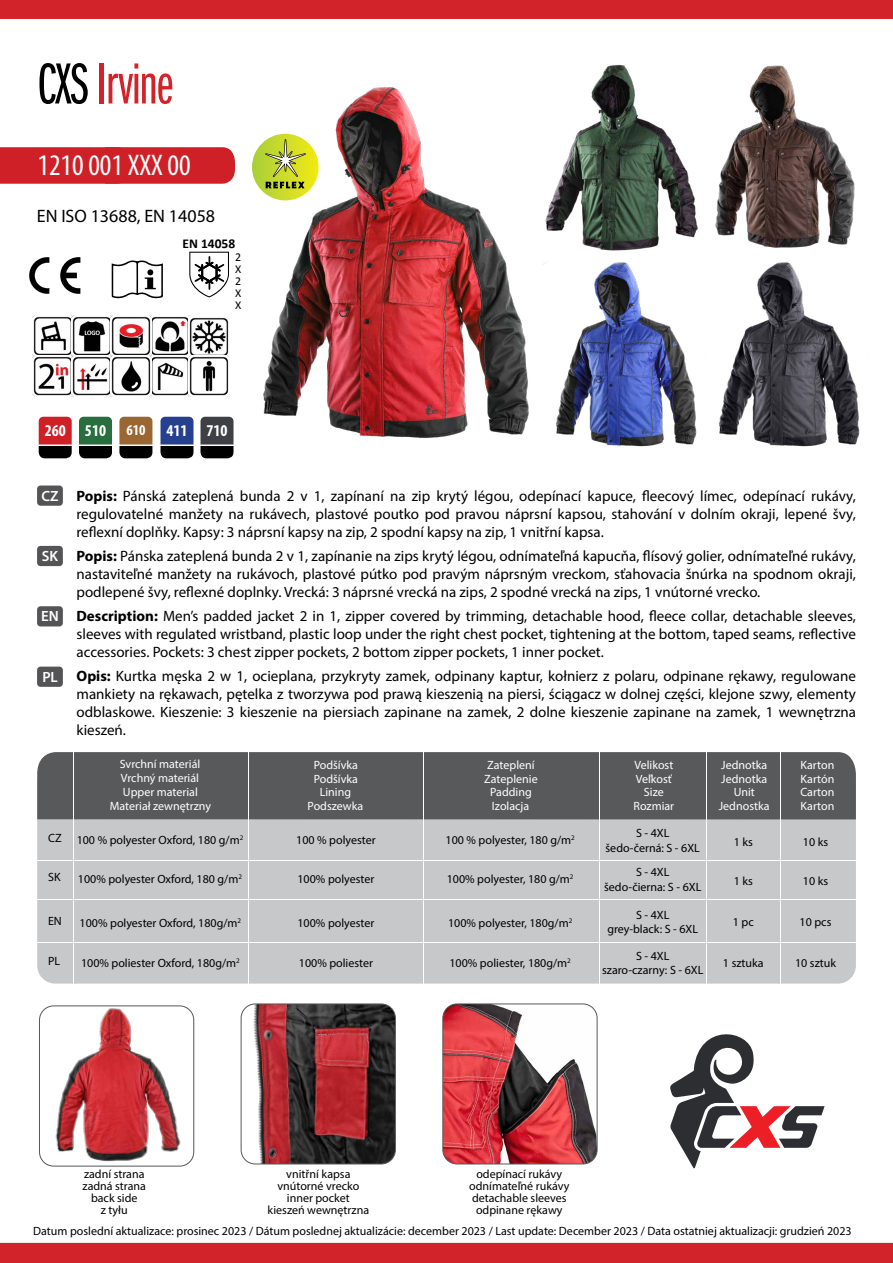
<style>
.page{position:relative;width:893px;height:1263px;background:#fff}
.page>*{position:absolute;margin:0;border:0;box-sizing:border-box;transform-origin:0 0}
.t1{font:60px "ITC Franklin Gothic Std Bk X Cp";letter-spacing:-.01em;color:#d2232a}
.t2{font:condensed 30px "Myriad Pro";color:#fff}
.t3{font:18px "Myriad Pro";color:#000}
.t4{font:700 condensed 16.5px "Myriad Pro";color:#fff}
.t5{font:15px/18px "Myriad Pro";color:#000;text-align:justify}
.t6{font:600 14.85px "Myriad Pro";color:#fff}
.t7{font:700 13.5px "Calibri";color:#000}
.t8{font:12px/12px "Myriad Pro";color:#000;text-align:center}
.t9{font:12px "Myriad Pro";color:#fff}
.t10{font:12px/12px "Calibri";color:#000;text-align:justify}
.s1{color:#000}
.s2{font-size:15px}
.s3{font-weight:700}
</style>
<div class="page">
<div style="left:0;top:147px;width:221px;height:37px;background:#cf2027"></div>
<img style="left:221px;top:87px;width:308px;height:352px">
<svg style="left:112px;top:260px;width:51px;height:39px"></svg>
<svg style="left:29px;top:257px;width:20px;height:37px"></svg>
<svg style="left:60px;top:257px;width:20px;height:37px"></svg>
<svg style="left:189px;top:252px;width:40px;height:45px"></svg>
<div style="left:38px;top:416px;width:34px;height:43px;background:#cf2027;border-radius:5px"></div>
<div style="left:37px;top:415px;width:36px;height:45px;border:2px solid #fff;border-radius:5px"></div>
<div style="left:119px;top:416px;width:34px;height:43px;background:#9a6632;border-radius:5px"></div>
<div style="left:118px;top:415px;width:36px;height:45px;border:2px solid #fff;border-radius:5px"></div>
<div style="left:160px;top:416px;width:34px;height:43px;background:#25408f;border-radius:5px"></div>
<div style="left:159px;top:415px;width:36px;height:45px;border:2px solid #fff;border-radius:5px"></div>
<div style="left:78px;top:416px;width:35px;height:43px;background:#286e3e;border-radius:5px"></div>
<div style="left:78px;top:415px;width:36px;height:45px;border:2px solid #fff;border-radius:5px"></div>
<div style="left:200px;top:416px;width:34px;height:43px;background:#3e4045;border-radius:5px"></div>
<div style="left:199px;top:415px;width:36px;height:45px;border:2px solid #fff;border-radius:5px"></div>
<svg style="left:37px;top:444px;width:198px;height:16px"></svg>
<img style="left:543px;top:64px;width:152px;height:201px">
<img style="left:695px;top:65px;width:160px;height:164px">
<img style="left:545px;top:229px;width:153px;height:218px">
<img style="left:717px;top:229px;width:143px;height:218px">
<div style="left:37px;top:546px;width:26px;height:20px;background:#545456;border-radius:3px"></div>
<div style="left:37px;top:485px;width:26px;height:21px;background:#545456;border-radius:3px"></div>
<div style="left:37px;top:606px;width:26px;height:20px;background:#545456;border-radius:3px"></div>
<div style="left:37px;top:667px;width:26px;height:20px;background:#545456;border-radius:3px"></div>
<div style="left:0;top:0;width:893px;height:19px;background:#d2232a"></div>
<div style="left:0;top:1243px;width:893px;height:20px;background:#d2232a"></div>
<svg style="left:670px;top:1034px;width:155px;height:134px"></svg>
<img style="left:443px;top:1005px;width:153px;height:159px">
<div style="left:442px;top:1003px;width:156px;height:161px;border:1px solid #58595b;border-radius:14px"></div>
<img style="left:241px;top:1005px;width:154px;height:159px">
<div style="left:241px;top:1003px;width:155px;height:161px;border:1px solid #58595b;border-radius:14px"></div>
<img style="left:41px;top:1007px;width:149px;height:159px">
<div style="left:39px;top:1005px;width:155px;height:161px;border:1px solid #58595b;border-radius:14px"></div>
<div style="left:37px;top:764px;width:819px;height:219px;background:#c7c8ca;border-radius:18px"></div>
<div style="left:37px;top:752px;width:819px;height:67px;background:#58595b"></div>
<hr style="left:73px;top:752px;width:1px;height:231px;background:#fff">
<hr style="left:37px;top:942px;width:819px;height:1px;background:#fff">
<hr style="left:37px;top:860px;width:819px;height:1px;background:#fff">
<img style="left:152px;top:316px;width:37px;height:80px">
<img style="left:33px;top:316px;width:39px;height:80px">
<img style="left:72px;top:316px;width:39px;height:80px">
<img style="left:111px;top:316px;width:41px;height:80px">
<img style="left:189px;top:317px;width:41px;height:39px">
<img style="left:189px;top:356px;width:41px;height:40px">
<hr style="left:780px;top:752px;width:1px;height:231px;background:#fff">
<hr style="left:707px;top:752px;width:1px;height:231px;background:#fff">
<hr style="left:423px;top:752px;width:1px;height:231px;background:#fff">
<hr style="left:248px;top:752px;width:1px;height:231px;background:#fff">
<hr style="left:599px;top:752px;width:1px;height:231px;background:#fff">
<svg style="left:252px;top:134px;width:66px;height:66px"></svg>
<hr style="left:37px;top:899px;width:819px;height:1px;background:#fff">
<h1 class="t1" style="left:37px;top:53px;width:137px"><span class="s1">CXS</span> Irvine</h1>
<h2 class="t2" style="left:38px;top:147px;width:155px">1210 001 XXX 00</h2>
<p class="t3" style="left:37px;top:205px;width:180px">EN ISO 13688, EN 14058</p>
<p class="t7" style="left:183px;top:234px;width:54px">EN 14058</p>
<p class="t10" style="left:235px;top:251px;width:8px">2<br>X 2<br>X X</p>
<p class="t4" style="left:45px;top:420px;width:102px">260 510 <span class="s2">610</span></p>
<p class="t4" style="left:166px;top:420px;width:63px">411 710</p>
<p class="t6" style="left:42px;top:486px;width:19px">CZ</p>
<p class="t5" style="left:77px;top:486px;width:781px"><span class="s3">Popis:</span> Pánská zateplená bunda 2 v 1, zapínaní na zip krytý légou, odepínací kapuce, fleecový límec, odepínací rukávy, regulovatelné manžety na rukávech, plastové poutko pod pravou náprsní kapsou, stahování v dolním okraji, lepené švy, reflexní doplňky. Kapsy: 3 náprsní kapsy na zip, 2 spodní kapsy na zip, 1 vnitřní kapsa.</p>
<p class="t6" style="left:42px;top:546px;width:18px">SK</p>
<p class="t5" style="left:77px;top:547px;width:781px"><span class="s3">Popis:</span> Pánska zateplená bunda 2 v 1, zapínanie na zips krytý légou, odnímateľná kapucňa, flísový golier, odnímateľné rukávy, nastaviteľné manžety na rukávoch, plastové pútko pod pravým náprsným vreckom, sťahovacia šnúrka na spodnom okraji, podlepené švy, reflexné doplnky. Vrecká: 3 náprsné vrecká na zips, 2 spodné vrecká na zips, 1 vnútorné vrecko.</p>
<p class="t6" style="left:41px;top:607px;width:19px">EN</p>
<p class="t6" style="left:42px;top:667px;width:17px">PL</p>
<p class="t5" style="left:77px;top:607px;width:781px"><span class="s3">Description:</span> Men’s padded jacket 2 in 1, zipper covered by trimming, detachable hood, fleece collar, detachable sleeves, sleeves with regulated wristband, plastic loop under the right chest pocket, tightening at the bottom, taped seams, reflective accessories. Pockets: 3 chest zipper pockets, 2 bottom zipper pockets, 1 inner pocket.</p>
<p class="t5" style="left:77px;top:667px;width:781px"><span class="s3">Opis:</span> Kurtka męska 2 w 1, ocieplana, przykryty zamek, odpinany kaptur, kołnierz z polaru, odpinane rękawy, regulowane mankiety na rękawach, pętelka z tworzywa pod prawą kieszenią na piersi, ściągacz w dolnej części, klejone szwy, elementy odblaskowe. Kieszenie: 3 kieszenie na piersiach zapinane na zamek, 2 dolne kieszenie zapinane na zamek, 1 wewnętrzna kieszeń.</p>
<p class="t9" style="left:120px;top:756px;width:82px">Svrchní materiál</p>
<p class="t9" style="left:314px;top:757px;width:46px">Podšívka</p>
<p class="t9" style="left:487px;top:757px;width:49px">Zateplení</p>
<p class="t9" style="left:634px;top:757px;width:40px">Velikost</p>
<p class="t9" style="left:721px;top:757px;width:48px">Jednotka</p>
<p class="t9" style="left:800px;top:757px;width:35px">Karton</p>
<p class="t9" style="left:121px;top:770px;width:80px">Vrchný materiál</p>
<p class="t9" style="left:636px;top:771px;width:38px">Veľkosť</p>
<p class="t9" style="left:633px;top:798px;width:42px">Rozmiar</p>
<p class="t9" style="left:314px;top:771px;width:46px">Podšívka</p>
<p class="t9" style="left:308px;top:798px;width:57px">Podszewka</p>
<p class="t9" style="left:484px;top:771px;width:55px">Zateplenie</p>
<p class="t9" style="left:492px;top:798px;width:39px">Izolacja</p>
<p class="t9" style="left:721px;top:771px;width:48px">Jednotka</p>
<p class="t9" style="left:719px;top:798px;width:52px">Jednostka</p>
<p class="t9" style="left:800px;top:771px;width:35px">Kartón</p>
<p class="t9" style="left:800px;top:798px;width:35px">Karton</p>
<p class="t9" style="left:123px;top:785px;width:76px">Upper material</p>
<p class="t9" style="left:490px;top:785px;width:43px">Padding</p>
<p class="t9" style="left:644px;top:785px;width:21px">Size</p>
<p class="t9" style="left:800px;top:785px;width:36px">Carton</p>
<p class="t9" style="left:320px;top:785px;width:33px">Lining</p>
<p class="t9" style="left:734px;top:785px;width:23px">Unit</p>
<p class="t9" style="left:110px;top:798px;width:103px">Materiał zewnętrzny</p>
<p class="t8" style="left:48px;top:832px;width:15px">CZ</p>
<p class="t8" style="left:77px;top:834px;width:168px">100 % polyester Oxford, 180 g/m<sup>2</sup></p>
<p class="t8" style="left:296px;top:834px;width:81px">100 % polyester</p>
<p class="t8" style="left:445px;top:834px;width:131px">100 % polyester, 180 g/m<sup>2</sup></p>
<p class="t8" style="left:606px;top:826px;width:96px;line-height:14.4px">S - 4XL šedo-černá: S - 6XL</p>
<p class="t8" style="left:734px;top:836px;width:21px">1 ks</p>
<p class="t8" style="left:803px;top:836px;width:27px">10 ks</p>
<p class="t8" style="left:48px;top:871px;width:14px">SK</p>
<p class="t8" style="left:78px;top:873px;width:166px">100% polyester Oxford, 180 g/m<sup>2</sup></p>
<p class="t8" style="left:447px;top:873px;width:128px">100% polyester, 180 g/m<sup>2</sup></p>
<p class="t8" style="left:297px;top:873px;width:78px">100% polyester</p>
<p class="t8" style="left:604px;top:865px;width:99px;line-height:14.4px">S - 4XL šedo-čierna: S - 6XL</p>
<p class="t8" style="left:734px;top:875px;width:21px">1 ks</p>
<p class="t8" style="left:803px;top:875px;width:27px">10 ks</p>
<p class="t8" style="left:48px;top:914px;width:15px">EN</p>
<p class="t8" style="left:48px;top:955px;width:14px">PL</p>
<p class="t8" style="left:80px;top:916px;width:163px">100% polyester Oxford, 180g/m<sup>2</sup></p>
<p class="t8" style="left:81px;top:957px;width:160px">100% poliester Oxford, 180g/m<sup>2</sup></p>
<p class="t8" style="left:297px;top:916px;width:78px">100% polyester</p>
<p class="t8" style="left:448px;top:916px;width:126px">100% polyester, 180g/m<sup>2</sup></p>
<p class="t8" style="left:299px;top:957px;width:76px">100% poliester</p>
<p class="t8" style="left:449px;top:957px;width:123px">100% poliester, 180g/m<sup>2</sup></p>
<p class="t8" style="left:607px;top:908px;width:92px;line-height:14.4px">S - 4XL grey-black: S - 6XL</p>
<p class="t8" style="left:602px;top:948px;width:103px;line-height:14.4px">S - 4XL szaro-czarny: S - 6XL</p>
<p class="t8" style="left:733px;top:916px;width:22px">1 pc</p>
<p class="t8" style="left:723px;top:957px;width:42px">1 sztuka</p>
<p class="t8" style="left:800px;top:916px;width:33px">10 pcs</p>
<p class="t8" style="left:795px;top:957px;width:42px">10 sztuk</p>
<p class="t8" style="left:83px;top:1168px;width:65px">zadní strana zadná strana back side<br>z tyłu</p>
<p class="t8" style="left:268px;top:1168px;width:103px">vnitřní kapsa vnútorné vrecko inner pocket kieszeń wewnętrzna</p>
<p class="t8" style="left:469px;top:1168px;width:102px">odepínací rukávy odnímateľné rukávy detachable sleeves odpinane rękawy</p>
<p class="t8" style="left:33px;top:1225px;width:820px">Datum poslední aktualizace: prosinec 2023 / Dátum poslednej aktualizácie: december 2023 / Last update: December 2023 / Data ostatniej aktualizacji: grudzień 2023</p>
</div>
